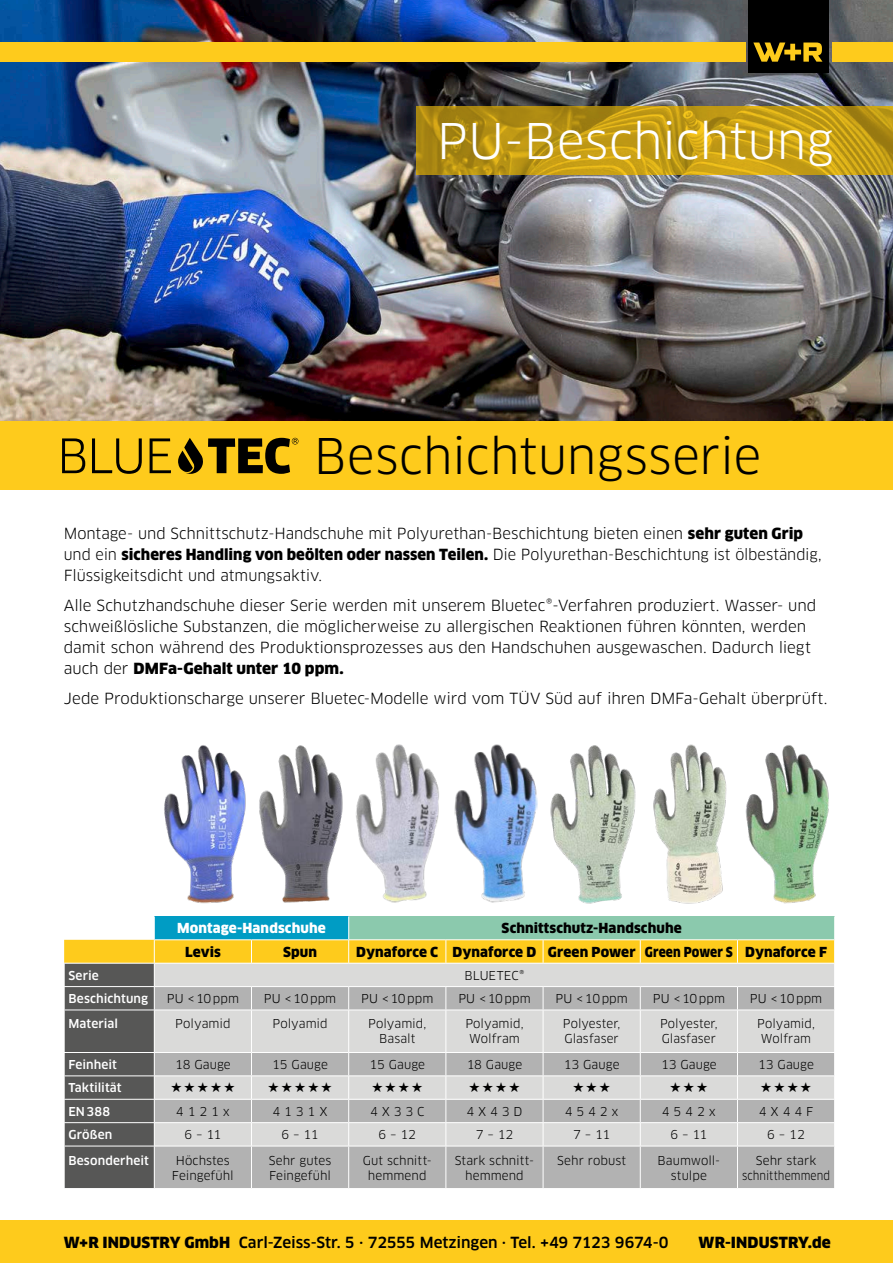
<style>
.page{position:relative;width:893px;height:1263px;background:#fff}
.page>*{position:absolute;margin:0;border:0;box-sizing:border-box;transform-origin:0 0}
.t1{font:48px "Clan Pro";letter-spacing:-.005em;color:#000}
.t2{font:48px "Clan Pro";letter-spacing:-.005em;color:#fff}
.t3{font:15px/21px "Clan Pro";letter-spacing:-.005em;color:#000}
.t4{font:500 15px "Clan Pro";letter-spacing:-.005em;color:#000}
.t5{font:900 15px "Clan Pro";letter-spacing:.005em;color:#000}
.t6{font:900 13.5px "Clan Pro";letter-spacing:.01em;color:#000}
.t7{font:900 13.5px "Clan Pro";letter-spacing:.01em;color:#fff}
.t8{font:12px/15px "Clan Pro";letter-spacing:.005em;color:#000;text-align:center}
.t9{font:500 12px/23.4px "Clan Pro";letter-spacing:.01em;color:#fff}
.s1{font-weight:900}
</style>
<div class="page">
<img style="left:0;top:0;width:893px;height:421px">
<div style="left:0;top:43px;width:745px;height:19px;background:#fecb1c"></div>
<div style="left:832px;top:43px;width:61px;height:19px;background:#fecb1c"></div>
<div style="left:748px;top:0;width:81px;height:72px;background:#000"></div>
<svg style="left:753px;top:43px;width:69px;height:19px"></svg>
<svg style="left:417px;top:106px;width:476px;height:68px;background:#bf9914"></svg>
<div style="left:0;top:421px;width:893px;height:68px;background:#fecb1c"></div>
<div style="left:0;top:1220px;width:893px;height:43px;background:#fecb1c"></div>
<svg style="left:62px;top:438px;width:23px;height:35px"></svg>
<svg style="left:92px;top:438px;width:50px;height:36px"></svg>
<svg style="left:150px;top:438px;width:21px;height:35px"></svg>
<svg style="left:178px;top:438px;width:120px;height:36px"></svg>
<img style="left:164px;top:745px;width:82px;height:158px">
<img style="left:259px;top:745px;width:84px;height:158px">
<img style="left:356px;top:744px;width:83px;height:159px">
<img style="left:454px;top:744px;width:84px;height:159px">
<img style="left:551px;top:745px;width:85px;height:158px">
<img style="left:653px;top:744px;width:74px;height:159px">
<img style="left:746px;top:745px;width:83px;height:158px">
<svg style="left:64px;top:916px;width:771px;height:272px;background:#bbbeae"></svg>
<h1 class="t2" style="left:437px;top:113px;width:398px">PU-Beschichtung</h1>
<h1 class="t1" style="left:314px;top:428px;width:449px">Beschichtungsserie</h1>
<p class="t3" style="left:64px;top:523px;width:759px">Montage- und Schnittschutz-Handschuhe mit Polyurethan-Beschichtung bieten einen <span class="s1">sehr guten Grip </span>und ein <span class="s1">sicheres Handling von beölten oder nassen Teilen.</span> Die Polyurethan-Beschichtung ist ölbeständig,<br>Flüssigkeitsdicht und atmungsaktiv.</p>
<p class="t3" style="left:64px;top:595px;width:754px">Alle Schutzhandschuhe dieser Serie werden mit unserem Bluetec®-Verfahren produziert. Wasser- und schweißlösliche Substanzen, die möglicherweise zu allergischen Reaktionen führen könnten, werden damit schon während des Produktionsprozesses aus den Handschuhen ausgewaschen. Dadurch liegt auch der <span class="s1">DMFa-Gehalt unter 10 ppm.</span></p>
<p class="t3" style="left:64px;top:688px;width:765px">Jede Produktionscharge unserer Bluetec-Modelle wird vom TÜV Süd auf ihren DMFa-Gehalt überprüft.</p>
<p class="t7" style="left:177px;top:920px;width:150px">Montage-Handschuhe</p>
<p class="t6" style="left:502px;top:920px;width:182px">Schnittschutz-Handschuhe</p>
<p class="t6" style="left:185px;top:944px;width:37px">Levis</p>
<p class="t6" style="left:283px;top:944px;width:35px">Spun</p>
<p class="t6" style="left:356px;top:944px;width:472px">Dynaforce C Dynaforce D Green Power Green Power S Dynaforce F</p>
<p class="t9" style="left:68px;top:963px;width:32px">Serie</p>
<p class="t8" style="left:464px;top:968px;width:62px">BLUETEC®</p>
<p class="t9" style="left:68px;top:987px;width:81px">Beschichtung</p>
<p class="t8" style="left:167px;top:991px;width:74px">PU &lt;10ppm</p>
<p class="t8" style="left:264px;top:991px;width:74px">PU &lt;10ppm</p>
<p class="t8" style="left:361px;top:991px;width:74px">PU &lt;10ppm</p>
<p class="t8" style="left:458px;top:991px;width:74px">PU &lt;10ppm</p>
<p class="t8" style="left:555px;top:991px;width:74px">PU &lt;10ppm</p>
<p class="t8" style="left:653px;top:991px;width:74px">PU &lt;10ppm</p>
<p class="t8" style="left:750px;top:991px;width:74px">PU &lt;10ppm</p>
<p class="t9" style="left:68px;top:1012px;width:51px">Material</p>
<p class="t8" style="left:175px;top:1016px;width:57px">Polyamid</p>
<p class="t8" style="left:272px;top:1016px;width:57px">Polyamid</p>
<p class="t8" style="left:368px;top:1016px;width:60px">Polyamid,<br>Basalt</p>
<p class="t8" style="left:465px;top:1016px;width:60px">Polyamid,<br>Wolfram</p>
<p class="t8" style="left:563px;top:1016px;width:59px;text-align:left">Polyester,<br>Glasfaser</p>
<p class="t8" style="left:660px;top:1016px;width:59px;text-align:left">Polyester,<br>Glasfaser</p>
<p class="t8" style="left:757px;top:1016px;width:59px">Polyamid,<br>Wolfram</p>
<p class="t9" style="left:68px;top:1053px;width:50px">Feinheit</p>
<p class="t8" style="left:175px;top:1057px;width:57px">18 Gauge</p>
<p class="t8" style="left:272px;top:1057px;width:57px">15 Gauge</p>
<p class="t8" style="left:369px;top:1057px;width:57px">15 Gauge</p>
<p class="t8" style="left:467px;top:1057px;width:57px">18 Gauge</p>
<p class="t8" style="left:564px;top:1057px;width:57px">13 Gauge</p>
<p class="t8" style="left:661px;top:1057px;width:57px">13 Gauge</p>
<p class="t8" style="left:758px;top:1057px;width:57px">13 Gauge</p>
<p class="t9" style="left:68px;top:1076px;width:55px">Taktilität<br>EN388</p>
<p class="t8" style="left:176px;top:1104px;width:55px">4 1 2 1 x</p>
<p class="t8" style="left:273px;top:1104px;width:57px">4 1 3 1 X</p>
<p class="t8" style="left:370px;top:1104px;width:56px">4 X 3 3 C</p>
<p class="t8" style="left:466px;top:1104px;width:58px">4 X 4 3 D</p>
<p class="t8" style="left:565px;top:1104px;width:55px">4 5 4 2 x</p>
<p class="t8" style="left:662px;top:1104px;width:55px">4 5 4 2 x</p>
<p class="t8" style="left:759px;top:1104px;width:56px">4 X 4 4 F</p>
<p class="t9" style="left:68px;top:1123px;width:45px">Größen</p>
<p class="t8" style="left:184px;top:1127px;width:39px">6 – 11</p>
<p class="t8" style="left:282px;top:1127px;width:39px">6 – 11</p>
<p class="t8" style="left:378px;top:1127px;width:39px">6 – 12</p>
<p class="t8" style="left:476px;top:1127px;width:39px">7 – 12</p>
<p class="t8" style="left:573px;top:1127px;width:39px">7 – 11</p>
<p class="t8" style="left:670px;top:1127px;width:39px">6 – 11</p>
<p class="t8" style="left:767px;top:1127px;width:39px">6 – 12</p>
<p class="t9" style="left:68px;top:1148px;width:82px">Besonderheit</p>
<p class="t8" style="left:172px;top:1152px;width:63px">Höchstes<br>Feingefühl</p>
<p class="t8" style="left:269px;top:1152px;width:64px;text-align:left">Sehr gutes<br>Feingefühl</p>
<p class="t8" style="left:363px;top:1152px;width:71px">Gut schnitt&shy;hemmend</p>
<p class="t8" style="left:455px;top:1152px;width:81px">Stark schnitt&shy;hemmend</p>
<p class="t8" style="left:557px;top:1152px;width:70px">Sehr robust</p>
<p class="t8" style="left:657px;top:1152px;width:64px">Baumwoll&shy;stulpe</p>
<p class="t8" style="left:742px;top:1152px;width:90px">Sehr stark schnitthemmend</p>
<p class="t4" style="left:64px;top:1233px;width:606px"><span class="s1">W+R INDUSTRY GmbH</span> Carl-Zeiss-Str. 5 · 72555 Metzingen · Tel. +49 7123 9674-0</p>
<p class="t5" style="left:699px;top:1233px;width:134px">WR-INDUSTRY.de</p>
</div>
